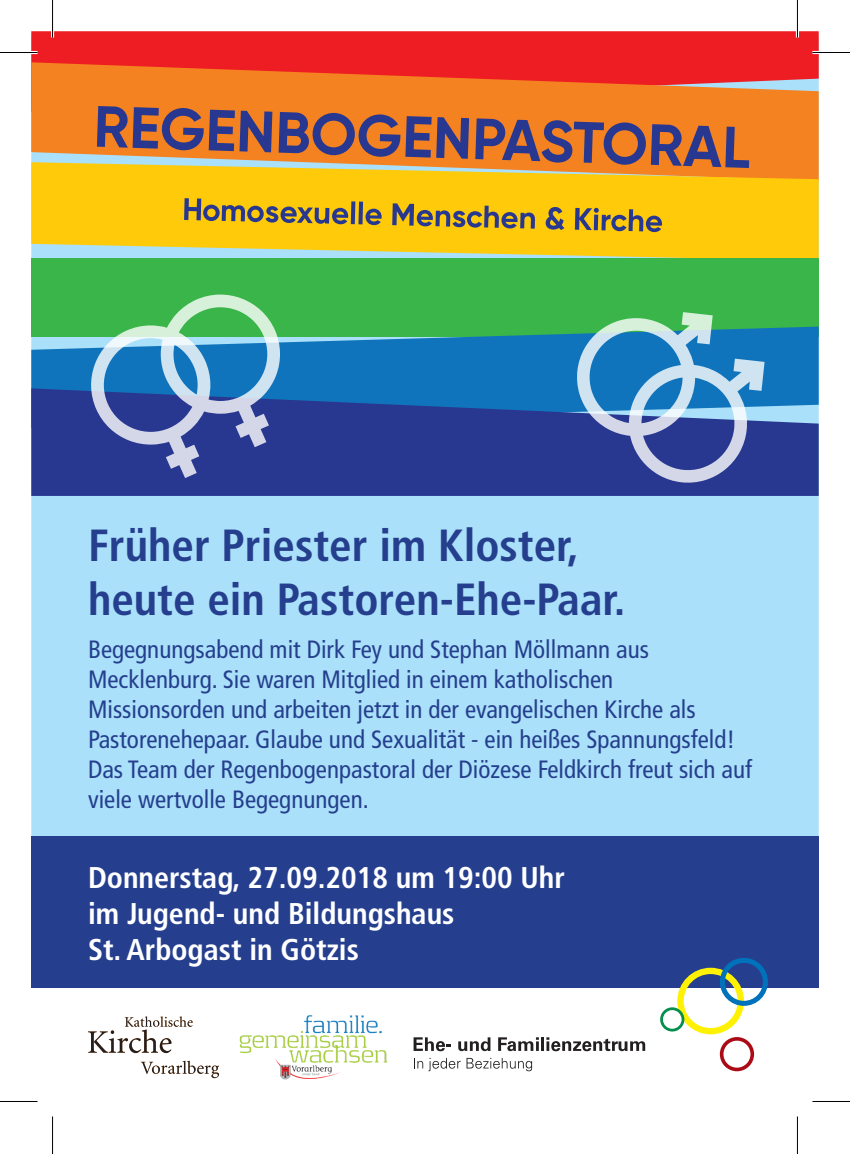
<style>
.page{position:relative;width:850px;height:1154px;background:#fff}
.page>*{position:absolute;margin:0;border:0;box-sizing:border-box;transform-origin:0 0}
.t1{font:700 condensed 45px/54px "Frutiger LT Com";color:#253f8e}
.t2{font:700 condensed 30px/36px "Frutiger LT Com";color:#fff}
.t3{font:condensed 25px/30px "Frutiger LT Com";color:#253f8e}
</style>
<div class="page">
<div style="left:32px;top:38px;width:785px;height:944px;background:#aae0f9"></div>
<div style="left:31px;top:31px;width:787px;height:31px;background:#ee1d23"></div>
<svg style="left:31px;top:62px;width:787px;height:100px;background:#ef702a"></svg>
<svg style="left:31px;top:162px;width:787px;height:97px;background:#f2c825"></svg>
<div style="left:31px;top:259px;width:787px;height:78px;background:#3ab54a"></div>
<svg style="left:31px;top:327px;width:787px;height:61px;fill:#1074bc"></svg>
<svg style="left:31px;top:388px;width:787px;height:108px;background:#274397"></svg>
<svg style="left:91px;top:295px;width:189px;height:183px"></svg>
<svg style="left:576px;top:312px;width:188px;height:171px;background:#598bb6"></svg>
<svg style="left:184px;top:198px;width:164px;height:26px;background:#b39638"></svg>
<svg style="left:350px;top:201px;width:5px;height:23px"></svg>
<div style="left:358px;top:202px;width:5px;height:22px;background:#283890"></div>
<svg style="left:365px;top:209px;width:16px;height:16px"></svg>
<svg style="left:392px;top:203px;width:142px;height:26px;background:#b0953a"></svg>
<svg style="left:545px;top:207px;width:19px;height:23px"></svg>
<svg style="left:574px;top:208px;width:87px;height:24px;background:#a88f3f"></svg>
<svg style="left:97px;top:106px;width:175px;height:46px;background:#905d56"></svg>
<svg style="left:278px;top:112px;width:191px;height:47px;background:#965f53"></svg>
<svg style="left:475px;top:118px;width:273px;height:50px;background:#a3644c"></svg>
<div style="left:31px;top:837px;width:787px;height:151px;background:#253f8e"></div>
<svg style="left:660px;top:958px;width:107px;height:113px"></svg>
<svg style="left:413px;top:1037px;width:38px;height:14px"></svg>
<svg style="left:458px;top:1037px;width:32px;height:14px"></svg>
<svg style="left:498px;top:1037px;width:147px;height:14px"></svg>
<svg style="left:414px;top:1058px;width:46px;height:13px"></svg>
<svg style="left:466px;top:1058px;width:66px;height:13px"></svg>
<svg style="left:88px;top:1016px;width:104px;height:37px"></svg>
<svg style="left:141px;top:1061px;width:78px;height:17px"></svg>
<img style="left:239px;top:1015px;width:149px;height:65px">
<hr style="left:0;top:51px;width:38px;height:3px;background:#fff">
<hr style="left:812px;top:51px;width:37px;height:3px;background:#fff">
<hr style="left:51px;top:0;width:3px;height:38px;background:#fff">
<hr style="left:795px;top:0;width:3px;height:38px;background:#fff">
<hr style="left:0;top:52px;width:38px;height:1px;background:#000">
<hr style="left:812px;top:52px;width:37px;height:1px;background:#000">
<hr style="left:0;top:1101px;width:38px;height:1px;background:#000">
<hr style="left:812px;top:1101px;width:37px;height:1px;background:#000">
<hr style="left:52px;top:0;width:1px;height:38px;background:#000">
<hr style="left:52px;top:1116px;width:1px;height:38px;background:#000">
<hr style="left:796px;top:0;width:1px;height:38px;background:#000">
<hr style="left:796px;top:1116px;width:1px;height:38px;background:#000">
<h1 class="t1" style="left:88px;top:518px;width:539px">Früher Priester im Kloster, heute ein Pastoren-Ehe-Paar.</h1>
<p class="t3" style="left:88px;top:634px;width:665px">Begegnungsabend mit Dirk Fey und Stephan Möllmann aus Mecklenburg. Sie waren Mitglied in einem katholischen Missionsorden und arbeiten jetzt in der evangelischen Kirche als Pastorenehepaar. Glaube und Sexualität - ein heißes Spannungsfeld!<br>Das Team der Regenbogenpastoral der Diözese Feldkirch freut sich auf viele wertvolle Begegnungen.</p>
<p class="t2" style="left:88px;top:859px;width:478px">Donnerstag, 27.09.2018 um 19:00 Uhr im Jugend- und Bildungshaus<br>St. Arbogast in Götzis</p>
</div>
